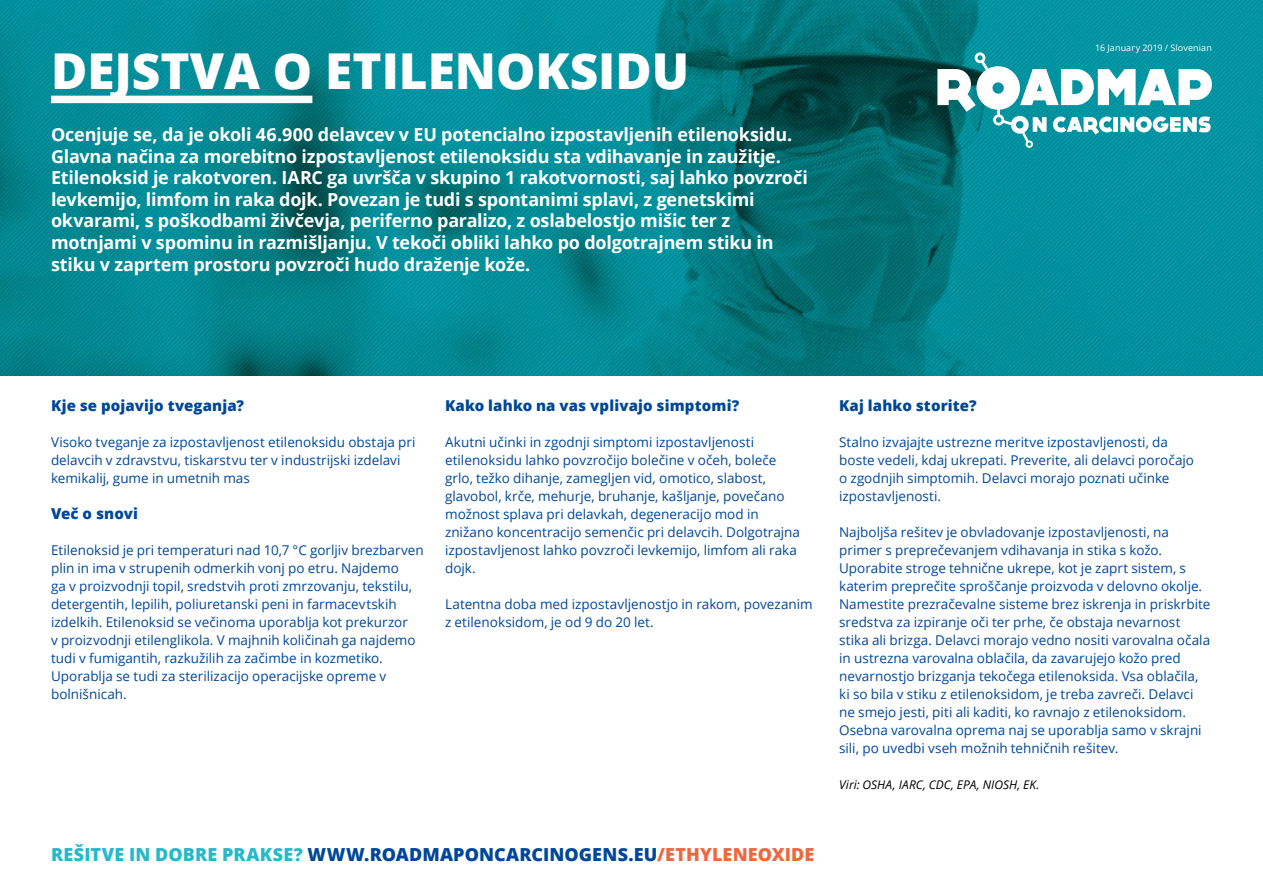
<style>
.page{position:relative;width:1263px;height:893px;background:#fff}
.page>*{position:absolute;margin:0;border:0;box-sizing:border-box;transform-origin:0 0}
.Titel_Cyrilisch{font:800 49.5px "Open Sans";color:#fff}
.Intro_wit{font:700 18px/21.6px "Open Sans";letter-spacing:-.015em;color:#fff}
.URL{font:800 18px "Open Sans";letter-spacing:.01em;color:#004799}
.Kopje{font:800 15px "Open Sans";letter-spacing:.01em;color:#004799}
.t1{font:13.5px/18px "Open Sans";color:#004799}
.ref{font:italic 12px "Open Sans";color:#000}
.t2{font:9px "Open Sans";letter-spacing:.015em;color:#fff}
.s1{color:#28b8ca}
.s2{color:#ed6841}
</style>
<div class="page">
<img style="left:0;top:0;width:1263px;height:375px">
<div style="left:51px;top:96px;width:261px;height:7px;background:#fff"></div>
<svg style="left:937px;top:52px;width:275px;height:96px"></svg>
<p class="Titel_Cyrilisch" style="left:51px;top:33px;width:640px">DEJSTVA O ETILENOKSIDU</p>
<p class="Intro_wit" style="left:51px;top:123px;width:758px">Ocenjuje se, da je okoli 46.900 delavcev v EU potencialno izpostavljenih etilenoksidu.<br>Glavna načina za morebitno izpostavljenost etilenoksidu sta vdihavanje in zaužitje.<br>Etilenoksid je rakotvoren. IARC ga uvršča v skupino 1 rakotvornosti, saj lahko povzroči levkemijo, limfom in raka dojk. Povezan je tudi s spontanimi splavi, z genetskimi okvarami, s poškodbami živčevja, periferno paralizo, z oslabelostjo mišic ter z motnjami v spominu in razmišljanju. V tekoči obliki lahko po dolgotrajnem stiku in stiku v zaprtem prostoru povzroči hudo draženje kože.</p>
<p class="t2" style="left:1095px;top:42px;width:118px">16 January 2019 / Slovenian</p>
<p class="Kopje" style="left:51px;top:394px;width:194px">Kje se pojavijo tveganja?</p>
<p class="t1" style="left:51px;top:433px;width:366px">Visoko tveganje za izpostavljenost etilenoksidu obstaja pri delavcih v zdravstvu, tiskarstvu ter v industrijski izdelavi kemikalij, gume in umetnih mas</p>
<p class="Kopje" style="left:51px;top:502px;width:89px">Več o snovi</p>
<p class="t1" style="left:51px;top:541px;width:374px">Etilenoksid je pri temperaturi nad 10,7 °C gorljiv brezbarven plin in ima v strupenih odmerkih vonj po etru. Najdemo<br>ga v proizvodnji topil, sredstvih proti zmrzovanju, tekstilu, detergentih, lepilih, poliuretanski peni in farmacevtskih izdelkih. Etilenoksid se večinoma uporablja kot prekurzor<br>v proizvodnji etilenglikola. V majhnih količinah ga najdemo tudi v fumigantih, razkužilih za začimbe in kozmetiko.<br>Uporablja se tudi za sterilizacijo operacijske opreme v bolnišnicah.</p>
<p class="Kopje" style="left:445px;top:394px;width:296px">Kako lahko na vas vplivajo simptomi?</p>
<p class="t1" style="left:445px;top:433px;width:356px">Akutni učinki in zgodnji simptomi izpostavljenosti etilenoksidu lahko povzročijo bolečine v očeh, boleče grlo, težko dihanje, zamegljen vid, omotico, slabost, glavobol, krče, mehurje, bruhanje, kašljanje, povečano možnost splava pri delavkah, degeneracijo mod in znižano koncentracijo semenčic pri delavcih. Dolgotrajna izpostavljenost lahko povzroči levkemijo, limfom ali raka dojk.</p>
<p class="t1" style="left:445px;top:595px;width:369px">Latentna doba med izpostavljenostjo in rakom, povezanim z etilenoksidom, je od 9 do 20 let.</p>
<p class="URL" style="left:51px;top:841px;width:765px"><span class="s1">REŠITVE IN DOBRE PRAKSE?</span> WWW.ROADMAPONCARCINOGENS.EU<span class="s2">/ETHYLENEOXIDE</span></p>
<p class="Kopje" style="left:839px;top:394px;width:139px">Kaj lahko storite?</p>
<p class="t1" style="left:839px;top:433px;width:356px">Stalno izvajajte ustrezne meritve izpostavljenosti, da boste vedeli, kdaj ukrepati. Preverite, ali delavci poročajo o zgodnjih simptomih. Delavci morajo poznati učinke izpostavljenosti.</p>
<p class="t1" style="left:839px;top:523px;width:373px">Najboljša rešitev je obvladovanje izpostavljenosti, na primer s preprečevanjem vdihavanja in stika s kožo.<br>Uporabite stroge tehnične ukrepe, kot je zaprt sistem, s katerim preprečite sproščanje proizvoda v delovno okolje.<br>Namestite prezračevalne sisteme brez iskrenja in priskrbite sredstva za izpiranje oči ter prhe, če obstaja nevarnost stika ali brizga. Delavci morajo vedno nositi varovalna očala in ustrezna varovalna oblačila, da zavarujejo kožo pred nevarnostjo brizganja tekočega etilenoksida. Vsa oblačila, ki so bila v stiku z etilenoksidom, je treba zavreči. Delavci ne smejo jesti, piti ali kaditi, ko ravnajo z etilenoksidom.<br>Osebna varovalna oprema naj se uporablja samo v skrajni sili, po uvedbi vseh možnih tehničnih rešitev.</p>
<p class="ref" style="left:839px;top:776px;width:202px">Viri: OSHA, IARC, CDC, EPA, NIOSH, EK.</p>
</div>
